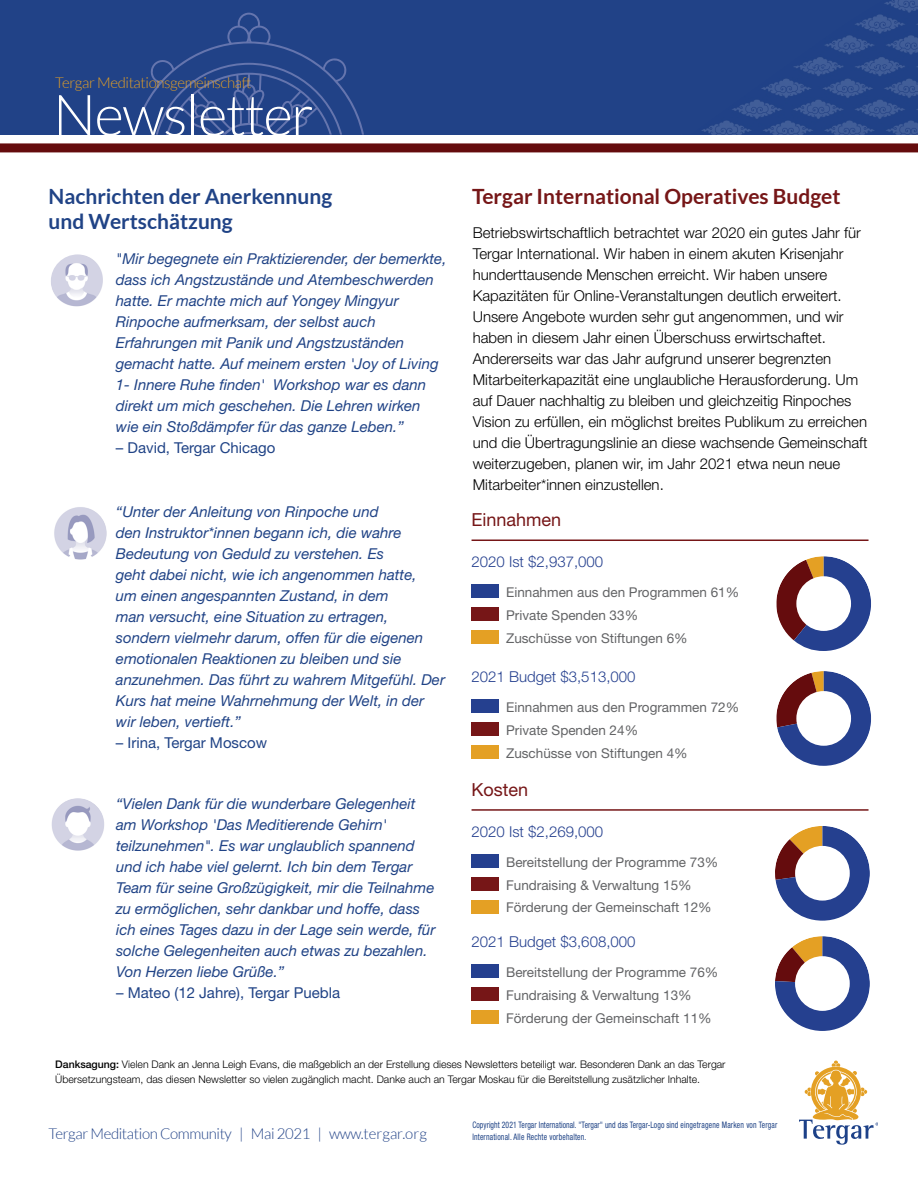
<style>
.page{position:relative;width:918px;height:1188px;background:#fff}
.page>*{position:absolute;margin:0;border:0;box-sizing:border-box;transform-origin:0 0}
.t1{font:300 57px "Lato";letter-spacing:-.025em;color:#fff}
.t2{font:700 21px/25.2px "Lato";color:#204386}
.t3{font:700 21px "Lato";color:#761617}
.t4{font:18px "Helvetica Neue LT Std";color:#761617}
.t5{font:italic 15px/21px "Helvetica Neue LT Std";color:#204386}
.t6{font:300 15px/21px "Helvetica Neue LT Std";color:#000}
.t7{font:300 15px "Helvetica Neue LT Std";color:#25408f}
.t8{font:15px "Helvetica Neue LT Std";color:#204386}
.t9{font:300 15px "Lato";letter-spacing:-.025em;color:#214287}
.t10{font:300 15px "Lato";letter-spacing:-.025em;color:#e4a025}
.t11{font:13.5px/23px "Helvetica Neue LT Std";color:#636466}
.t12{font:300 10.5px/15px "Helvetica Neue LT Std";color:#000}
.t13{font:condensed 9px/12px "Helvetica Neue LT Std";letter-spacing:.025em;color:#1f4385;scale:.85 1}
.s1{font-weight:500}
</style>
<div class="page">
<div style="left:0;top:0;width:918px;height:135px;background:#214287"></div>
<svg style="left:799px;top:1061px;width:79px;height:84px"></svg>
<img style="left:51px;top:798px;width:54px;height:54px;border-radius:27px">
<img style="left:51px;top:254px;width:54px;height:54px;border-radius:27px">
<img style="left:53px;top:507px;width:54px;height:54px;border-radius:27px">
<div style="left:472px;top:584px;width:27px;height:14px;background:#25408f"></div>
<div style="left:472px;top:607px;width:27px;height:14px;background:#761617"></div>
<div style="left:472px;top:630px;width:27px;height:14px;background:#e4a024"></div>
<svg style="left:776px;top:556px;width:95px;height:95px"></svg>
<div style="left:796px;top:576px;width:55px;height:55px;background:#fff;border-radius:50%"></div>
<div style="left:472px;top:699px;width:27px;height:14px;background:#25408f"></div>
<div style="left:472px;top:722px;width:27px;height:14px;background:#761617"></div>
<div style="left:472px;top:745px;width:27px;height:14px;background:#e4a024"></div>
<svg style="left:776px;top:671px;width:95px;height:95px"></svg>
<div style="left:796px;top:691px;width:55px;height:55px;background:#fff;border-radius:50%"></div>
<hr style="left:472px;top:540px;width:397px;height:1px;background:#761617">
<div style="left:472px;top:854px;width:27px;height:13px;background:#25408f"></div>
<div style="left:472px;top:877px;width:27px;height:14px;background:#761617"></div>
<div style="left:472px;top:900px;width:27px;height:14px;background:#e4a024"></div>
<svg style="left:775px;top:826px;width:95px;height:95px"></svg>
<div style="left:795px;top:846px;width:55px;height:55px;background:#fff;border-radius:50%"></div>
<div style="left:472px;top:964px;width:27px;height:14px;background:#25408f"></div>
<div style="left:472px;top:987px;width:27px;height:14px;background:#761617"></div>
<div style="left:472px;top:1010px;width:27px;height:14px;background:#e4a024"></div>
<svg style="left:775px;top:936px;width:95px;height:95px;background:#474876"></svg>
<div style="left:795px;top:956px;width:55px;height:55px;background:#fff;border-radius:50%"></div>
<hr style="left:472px;top:809px;width:397px;height:2px;background:#761617">
<img style="left:711px;top:0;width:207px;height:135px">
<svg style="left:702px;top:0;width:182px;height:134px"></svg>
<svg style="left:134px;top:13px;width:230px;height:122px"></svg>
<div style="left:0;top:143px;width:918px;height:9px;background:#650c0d"></div>
<p class="t10" style="left:55px;top:75px;width:198px">Tergar Meditationsgemeinschaft</p>
<h1 class="t1" style="left:53px;top:85px;width:262px">Newsletter</h1>
<h2 class="t2" style="left:49px;top:183px;width:285px">Nachrichten der Anerkennung und Wertschätzung</h2>
<h2 class="t3" style="left:472px;top:184px;width:370px">Tergar International Operatives Budget</h2>
<p class="t6" style="left:473px;top:221px;width:396px">Betriebswirtschaftlich betrachtet war 2020 ein gutes Jahr für Tergar International. Wir haben in einem akuten Krisenjahr hunderttausende Menschen erreicht. Wir haben unsere Kapazitäten für Online-Veranstaltungen deutlich erweitert.<br>Unsere Angebote wurden sehr gut angenommen, und wir haben in diesem Jahr einen Überschuss erwirtschaftet.<br>Andererseits war das Jahr aufgrund unserer begrenzten Mitarbeiterkapazität eine unglaubliche Herausforderung. Um auf Dauer nachhaltig zu bleiben und gleichzeitig Rinpoches Vision zu erfüllen, ein möglichst breites Publikum zu erreichen und die Übertragungslinie an diese wachsende Gemeinschaft weiterzugeben, planen wir, im Jahr 2021 etwa neun neue Mitarbeiter*innen einzustellen.</p>
<p class="t5" style="left:116px;top:248px;width:332px">"Mir begegnete ein Praktizierender, der bemerkte, dass ich Angstzustände und Atembeschwerden hatte. Er machte mich auf Yongey Mingyur Rinpoche aufmerksam, der selbst auch Erfahrungen mit Panik und Angstzuständen gemacht hatte. Auf meinem ersten 'Joy of Living 1- Innere Ruhe finden' Workshop war es dann direkt um mich geschehen. Die Lehren wirken wie ein Stoßdämpfer für das ganze Leben.”</p>
<p class="t8" style="left:116px;top:439px;width:161px">– David, Tergar Chicago</p>
<p class="t5" style="left:116px;top:501px;width:331px">“Unter der Anleitung von Rinpoche und<br>den Instruktor*innen begann ich, die wahre Bedeutung von Geduld zu verstehen. Es<br>geht dabei nicht, wie ich angenommen hatte,<br>um einen angespannten Zustand, in dem<br>man versucht, eine Situation zu ertragen, sondern vielmehr darum, offen für die eigenen emotionalen Reaktionen zu bleiben und sie anzunehmen. Das führt zu wahrem Mitgefühl. Der Kurs hat meine Wahrnehmung der Welt, in der wir leben, vertieft.”</p>
<p class="t8" style="left:116px;top:734px;width:153px">– Irina, Tergar Moscow</p>
<p class="t5" style="left:116px;top:793px;width:321px">“Vielen Dank für die wunderbare Gelegenheit am Workshop 'Das Meditierende Gehirn' teilzunehmen". Es war unglaublich spannend und ich habe viel gelernt. Ich bin dem Tergar Team für seine Großzügigkeit, mir die Teilnahme zu ermöglichen, sehr dankbar und hoffe, dass ich eines Tages dazu in der Lage sein werde, für solche Gelegenheiten auch etwas zu bezahlen.<br>Von Herzen liebe Grüße.”</p>
<p class="t8" style="left:116px;top:984px;width:226px">– Mateo (12 Jahre), Tergar Puebla</p>
<p class="t4" style="left:472px;top:509px;width:91px">Einnahmen</p>
<p class="t7" style="left:472px;top:552px;width:133px">2020 Ist $2,937,000</p>
<p class="t11" style="left:506px;top:580px;width:235px">Einnahmen aus den Programmen 61%<br>Private Spenden 33%<br>Zuschüsse von Stiftungen 6%</p>
<p class="t7" style="left:472px;top:667px;width:165px">2021 Budget $3,513,000</p>
<p class="t11" style="left:506px;top:695px;width:235px">Einnahmen aus den Programmen 72%<br>Private Spenden 24%<br>Zuschüsse von Stiftungen 4%</p>
<p class="t4" style="left:472px;top:778px;width:58px">Kosten</p>
<p class="t7" style="left:472px;top:822px;width:133px">2020 Ist $2,269,000</p>
<p class="t11" style="left:506px;top:850px;width:214px">Bereitstellung der Programme 73%<br>Fundraising &amp; Verwaltung 15%<br>Förderung der Gemeinschaft 12%</p>
<p class="t7" style="left:472px;top:932px;width:165px">2021 Budget $3,608,000</p>
<p class="t11" style="left:506px;top:960px;width:214px">Bereitstellung der Programme 76%<br>Fundraising &amp; Verwaltung 13%<br>Förderung der Gemeinschaft 11%</p>
<p class="t12" style="left:55px;top:1057px;width:672px"><span class="s1">Danksagung:</span> Vielen Dank an Jenna Leigh Evans, die maßgeblich an der Erstellung dieses Newsletters beteiligt war. Besonderen Dank an das Tergar<br>Übersetzungsteam, das diesen Newsletter so vielen zugänglich macht. Danke auch an Tergar Moskau für die Bereitstellung zusätzlicher Inhalte.</p>
<p class="t9" style="left:49px;top:1126px;width:380px">Tergar Meditation Community | Mai 2021 | www.tergar.org</p>
<p class="t13" style="left:472px;top:1119px;width:360px">Copyright 2021 Tergar International. "Tergar" und das Tergar-Logo sind eingetragene Marken von Tergar<br>International. Alle Rechte vorbehalten.</p>
</div>
